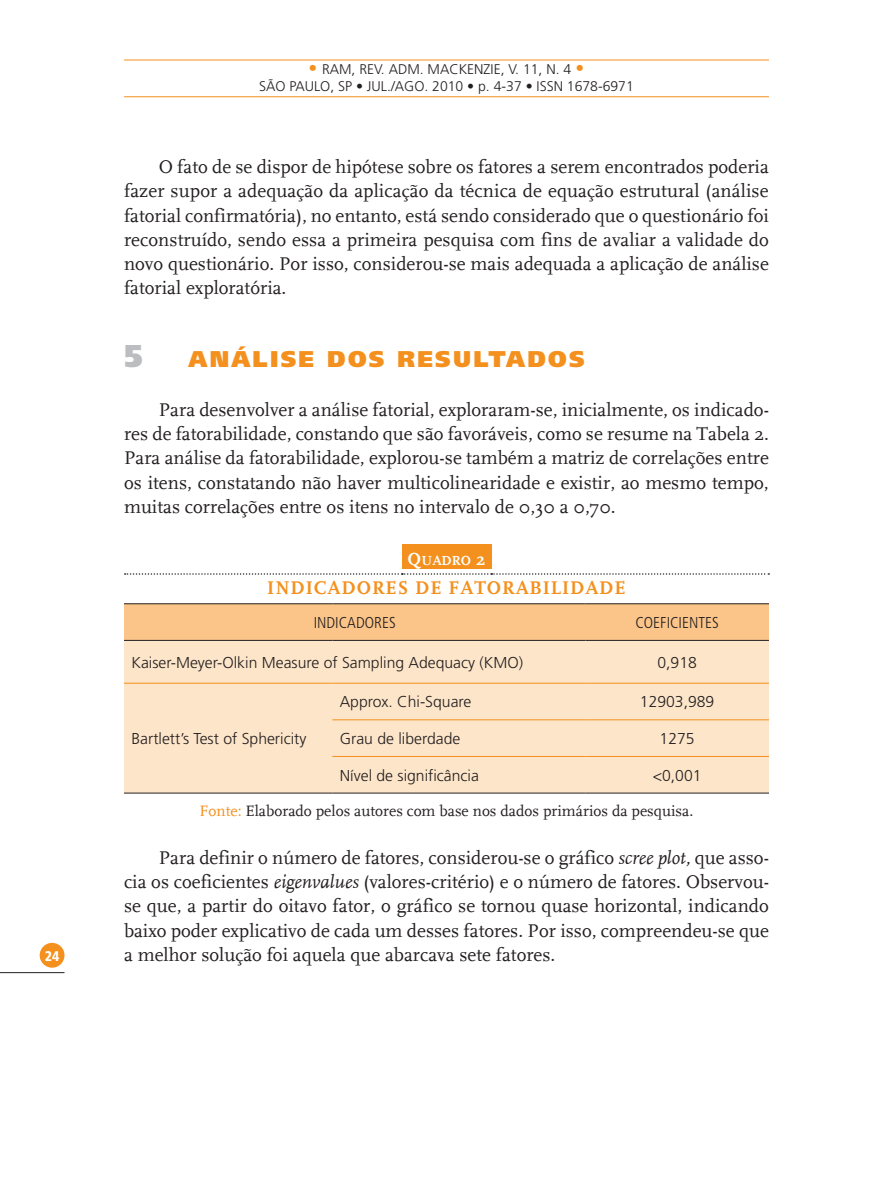
<style>
.page{position:relative;width:893px;height:1191px;background:#fff}
.page>*{position:absolute;margin:0;border:0;box-sizing:border-box;transform-origin:0 0}
.t1{font:900 31.5px "Frutiger LT Std";color:#bcbdc0}
.t2{font:900 22.75px "Frutiger LT Std";color:#f4901d}
.t3{font:19.25px/24.2px "FF Scala Definitive";color:#231f20;text-align:justify}
.t4{font:700 19.25px "FF Scala Definitiver";letter-spacing:.05em;color:#f4901d}
.t5{font:300 15.75px "Frutiger LT Std";color:#231f20}
.t6{font:15.75px "FF Scala Definitive";color:#231f20}
.t7{font:300 condensed 15.75px "Frutiger LT Std";color:#231f20}
.t8{font:300 14px/16.8px "Frutiger LT Std";color:#231f20;text-align:center}
.t9{font:900 condensed 14px "Frutiger LT Std";color:#fff}
.t10{font:700 13.83px "FF Scala Definitiver";color:#fff}
.s1{font-size:17.5px;color:#f4901d}
.s2{font-size:18.38px}
.s3{color:#f4901d}
.s4{font-style:italic}
</style>
<div class="page">
<div style="left:40px;top:943px;width:24px;height:24px;background:#f4901d;border-radius:50%"></div>
<hr style="left:0;top:972px;width:64px;height:1px;background:#231f20">
<hr style="left:124px;top:96px;width:645px;height:1px;background:#f4901d">
<hr style="left:124px;top:60px;width:645px;height:1px;background:#f4901d">
<div style="left:402px;top:544px;width:89px;height:25px;background:#f4901d"></div>
<svg style="left:125px;top:573px;width:644px;height:1px"></svg>
<div style="left:124px;top:604px;width:645px;height:36px;background:#fbc488"></div>
<div style="left:124px;top:641px;width:645px;height:151px;background:#fde5c9"></div>
<hr style="left:124px;top:603px;width:208px;height:1px;background:#231f20">
<hr style="left:332px;top:603px;width:253px;height:1px;background:#231f20">
<hr style="left:585px;top:603px;width:184px;height:1px;background:#231f20">
<hr style="left:124px;top:640px;width:208px;height:1px;background:#231f20">
<hr style="left:332px;top:640px;width:253px;height:1px;background:#231f20">
<hr style="left:585px;top:640px;width:184px;height:1px;background:#231f20">
<hr style="left:124px;top:792px;width:208px;height:1px;background:#231f20">
<hr style="left:332px;top:792px;width:253px;height:1px;background:#231f20">
<hr style="left:585px;top:792px;width:184px;height:1px;background:#231f20">
<hr style="left:124px;top:683px;width:208px;height:1px;background:#f4901d">
<hr style="left:332px;top:683px;width:253px;height:1px;background:#f4901d">
<hr style="left:585px;top:683px;width:184px;height:1px;background:#f4901d">
<hr style="left:332px;top:719px;width:253px;height:1px;background:#f4901d">
<hr style="left:585px;top:719px;width:184px;height:1px;background:#f4901d">
<hr style="left:332px;top:756px;width:253px;height:1px;background:#f4901d">
<hr style="left:585px;top:756px;width:184px;height:1px;background:#f4901d">
<p class="t9" style="left:45px;top:947px;width:16px">24</p>
<p class="t8" style="left:259px;top:61px;width:376px"><span class="s1">•</span> RAM, REV. ADM. MACKENZIE, V. 11, N. 4 <span class="s1">•<br></span>SÃO PAULO, SP • JUL./AGO. 2010 • p. 4-37 • ISSN 1678-6971</p>
<p class="t3" style="left:124px;top:155px;width:646px;text-indent:35px">O fato de se dispor de hipótese sobre os fatores a serem encontrados poderia fazer supor a adequação da aplicação da técnica de equação estrutural (análise fatorial confirmatória), no entanto, está sendo considerado que o questionário foi reconstruído, sendo essa a primeira pesquisa com fins de avaliar a validade do novo questionário. Por isso, considerou-se mais adequada a aplicação de análise fatorial exploratória.</p>
<h1 class="t1" style="left:124px;top:337px;width:20px">5</h1>
<p class="t2" style="left:188px;top:345px;width:40px">ANÁLISE</p>
<p class="t2" style="left:327px;top:345px;width:20px">DOS</p>
<p class="t2" style="left:397px;top:345px;width:20px">RESULTADOS</p>
<p class="t3" style="left:124px;top:398px;width:646px;text-indent:35px">Para desenvolver a análise fatorial, exploraram-se, inicialmente, os indicado&shy;res de fatorabilidade, constando que são favoráveis, como se resume na Tabela 2.<br>Para análise da fatorabilidade, explorou-se também a matriz de correlações entre os itens, constatando não haver multicolinearidade e existir, ao mesmo tempo, muitas correlações entre os itens no intervalo de 0,30 a 0,70.</p>
<p class="t10" style="left:408px;top:552px;width:79px"><span class="s2">Q</span>UADRO <span class="s2">2</span></p>
<p class="t4" style="left:267px;top:577px;width:360px">INDICADORES DE FATORABILIDADE</p>
<p class="t7" style="left:314px;top:613px;width:83px">I NDICADORES</p>
<p class="t7" style="left:635px;top:613px;width:85px">COEFICIENTES</p>
<p class="t5" style="left:131px;top:653px;width:393px">Kaiser-Meyer-Olkin Measure of Sampling Adequacy (KMO)</p>
<p class="t5" style="left:657px;top:653px;width:41px">0,918</p>
<p class="t5" style="left:340px;top:693px;width:133px">Approx. Chi-Square</p>
<p class="t5" style="left:640px;top:693px;width:76px">12903,989</p>
<p class="t5" style="left:340px;top:729px;width:122px">Grau de liberdade</p>
<p class="t5" style="left:660px;top:729px;width:37px">1275</p>
<p class="t5" style="left:340px;top:766px;width:141px">Nível de significância</p>
<p class="t5" style="left:653px;top:766px;width:50px">&lt;0,001</p>
<p class="t6" style="left:200px;top:802px;width:495px"><span class="s3">Fonte:</span> Elaborado pelos autores com base nos dados primários da pesquisa.</p>
<p class="t3" style="left:124px;top:846px;width:646px;text-indent:35px">Para definir o número de fatores, considerou-se o gráfico <span class="s4">scree plot,</span> que asso&shy;cia os coeficientes <span class="s4">eigenvalues</span> (valores-critério) e o número de fatores. Observou&shy;se que, a partir do oitavo fator, o gráfico se tornou quase horizontal, indicando baixo poder explicativo de cada um desses fatores. Por isso, compreendeu-se que a melhor solução foi aquela que abarcava sete fatores.</p>
<p class="t5" style="left:131px;top:729px;width:176px">Bartlett’s Test of Sphericity</p>
</div>
